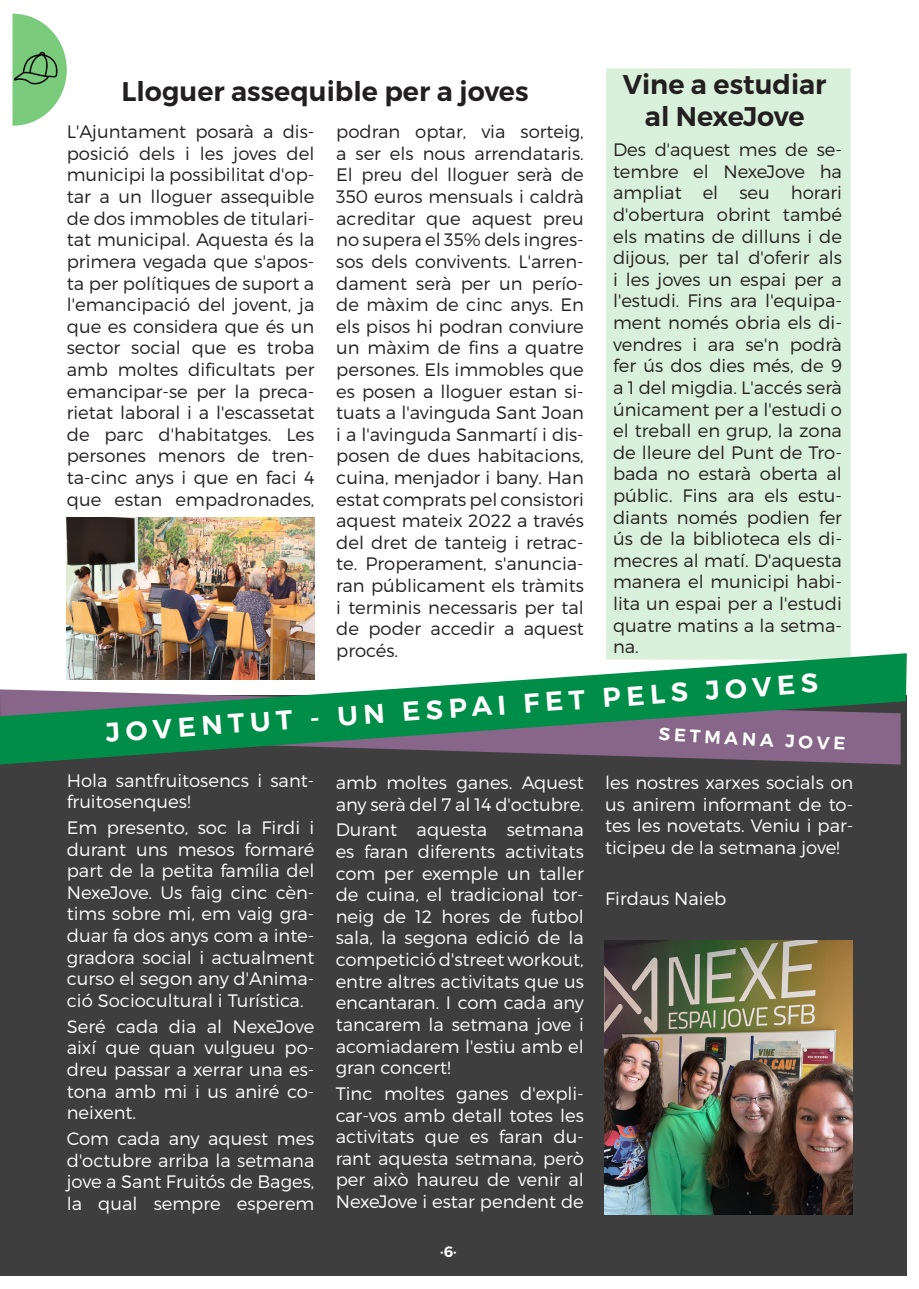
<style>
.page{position:relative;width:919px;height:1289px;background:#fff}
.page>*{position:absolute;margin:0;border:0;box-sizing:border-box;transform-origin:0 0}
.t1{font:600 27px "Montserrat";color:#231f20}
.t2{font:600 27px "Montserrat";color:#fff}
.t3{font:600 27px "Montserrat";letter-spacing:-.02em;color:#231f20}
.t4{font:300 18px/21.6px "Montserrat";color:#231f20;text-align:justify}
.t5{font:300 18px/21.6px "Montserrat";color:#fff;text-align:justify}
.t6{font:600 18px "Montserrat";color:#fff}
.t7{font:600 15px "Montserrat";color:#fff}
</style>
<div class="page">
<div style="left:604px;top:67px;width:248px;height:594px;background:#d9f0da;border:2px solid #fff"></div>
<div style="left:0;top:695px;width:906px;height:581px;background:#3e3e3f"></div>
<svg style="left:0;top:653px;width:906px;height:111px"></svg>
<svg style="left:12px;top:13px;width:55px;height:113px"></svg>
<img style="left:15px;top:47px;width:42px;height:42px">
<img style="left:67px;top:517px;width:247px;height:162px">
<img style="left:604px;top:940px;width:248px;height:274px">
<p class="t1" style="left:122px;top:75px;width:408px">Lloguer assequible per a joves</p>
<p class="t4" style="left:336px;top:121px;width:249px">podran optar, via sorteig, a ser els nous arrendataris.<br>El preu del lloguer serà de 350 euros mensuals i caldrà acreditar que aquest preu no supera el 35% dels ingres&shy;sos dels convivents. L'arren&shy;dament serà per un perío&shy;de màxim de cinc anys. En els pisos hi podran conviure un màxim de fins a quatre persones. Els immobles que es posen a lloguer estan si&shy;tuats a l'avinguda Sant Joan i a l'avinguda Sanmartí i dis&shy;posen de dues habitacions, cuina, menjador i bany. Han estat comprats pel consistori aquest mateix 2022 a través del dret de tanteig i retrac&shy;te. Properament, s'anuncia&shy;ran públicament els tràmits i terminis necessaris per tal de poder accedir a aquest procés.</p>
<p class="t4" style="left:67px;top:121px;width:249px">L'Ajuntament posarà a dis&shy;posició dels i les joves del municipi la possibilitat d'op&shy;tar a un lloguer assequible de dos immobles de titulari&shy;tat municipal. Aquesta és la primera vegada que s'apos&shy;ta per polítiques de suport a l'emancipació del jovent, ja que es considera que és un sector social que es troba amb moltes dificultats per emancipar-se per la preca&shy;rietat laboral i a l'escassetat de parc d'habitatges. Les persones menors de tren&shy;ta-cinc anys i que en faci 4 que estan empadronades,</p>
<p class="t1" style="left:622px;top:68px;width:205px">Vine a estudiar</p>
<p class="t3" style="left:644px;top:99px;width:161px">al NexeJove</p>
<p class="t4" style="left:613px;top:139px;width:230px">Des d'aquest mes de se&shy;tembre el NexeJove ha ampliat el seu horari d'obertura obrint també els matins de dilluns i de dijous, per tal d'oferir als i les joves un espai per a l'estudi. Fins ara l'equipa&shy;ment només obria els di&shy;vendres i ara se'n podrà fer ús dos dies més, de 9 a 1 del migdia. L'accés serà únicament per a l'estudi o el treball en grup, la zona de lleure del Punt de Tro&shy;bada no estarà oberta al públic. Fins ara els estu&shy;diants només podien fer ús de la biblioteca els di&shy;mecres al matí. D'aquesta manera el municipi habi&shy;lita un espai per a l'estudi quatre matins a la setma&shy;na.</p>
<p class="t2" style="left:105px;top:715px;width:715px;rotate:-4deg">JOVENTUT - UN ESPAI FET PELS JOVES</p>
<p class="t6" style="left:659px;top:722px;width:188px;rotate:3deg">SETMANA JOVE</p>
<p class="t5" style="left:67px;top:769px;width:249px">Hola santfruitosencs i sant&shy;fruitosenques!</p>
<p class="t5" style="left:67px;top:816px;width:249px">Em presento, soc la Firdi i durant uns mesos formaré part de la petita família del NexeJove. Us faig cinc cèn&shy;tims sobre mi, em vaig gra&shy;duar fa dos anys com a inte&shy;gradora social i actualment curso el segon any d'Anima&shy;ció Sociocultural i Turística.</p>
<p class="t5" style="left:67px;top:1015px;width:249px">Seré cada dia al NexeJove així que quan vulgueu po&shy;dreu passar a xerrar una es&shy;tona amb mi i us aniré co&shy;neixent.</p>
<p class="t5" style="left:67px;top:1127px;width:249px">Com cada any aquest mes d'octubre arriba la setmana jove a Sant Fruitós de Bages, la qual sempre esperem</p>
<p class="t5" style="left:335px;top:771px;width:250px">amb moltes ganes. Aquest any serà del 7 al 14 d'octubre.</p>
<p class="t5" style="left:335px;top:818px;width:250px">Durant aquesta setmana es faran diferents activitats com per exemple un taller de cuina, el tradicional tor&shy;neig de 12 hores de futbol sala, la segona edició de la competició d'street workout, entre altres activitats que us encantaran. I com cada any tancarem la setmana jove i acomiadarem l'estiu amb el gran concert!</p>
<p class="t5" style="left:335px;top:1082px;width:250px">Tinc moltes ganes d'expli&shy;car-vos amb detall totes les activitats que es faran du&shy;rant aquesta setmana, però per això haureu de venir al NexeJove i estar pendent de</p>
<p class="t7" style="left:440px;top:1242px;width:18px">·6·</p>
<p class="t5" style="left:605px;top:771px;width:250px">les nostres xarxes socials on us anirem informant de to&shy;tes les novetats. Veniu i par&shy;ticipeu de la setmana jove!</p>
<p class="t5" style="left:605px;top:888px;width:123px">Firdaus Naieb</p>
</div>
